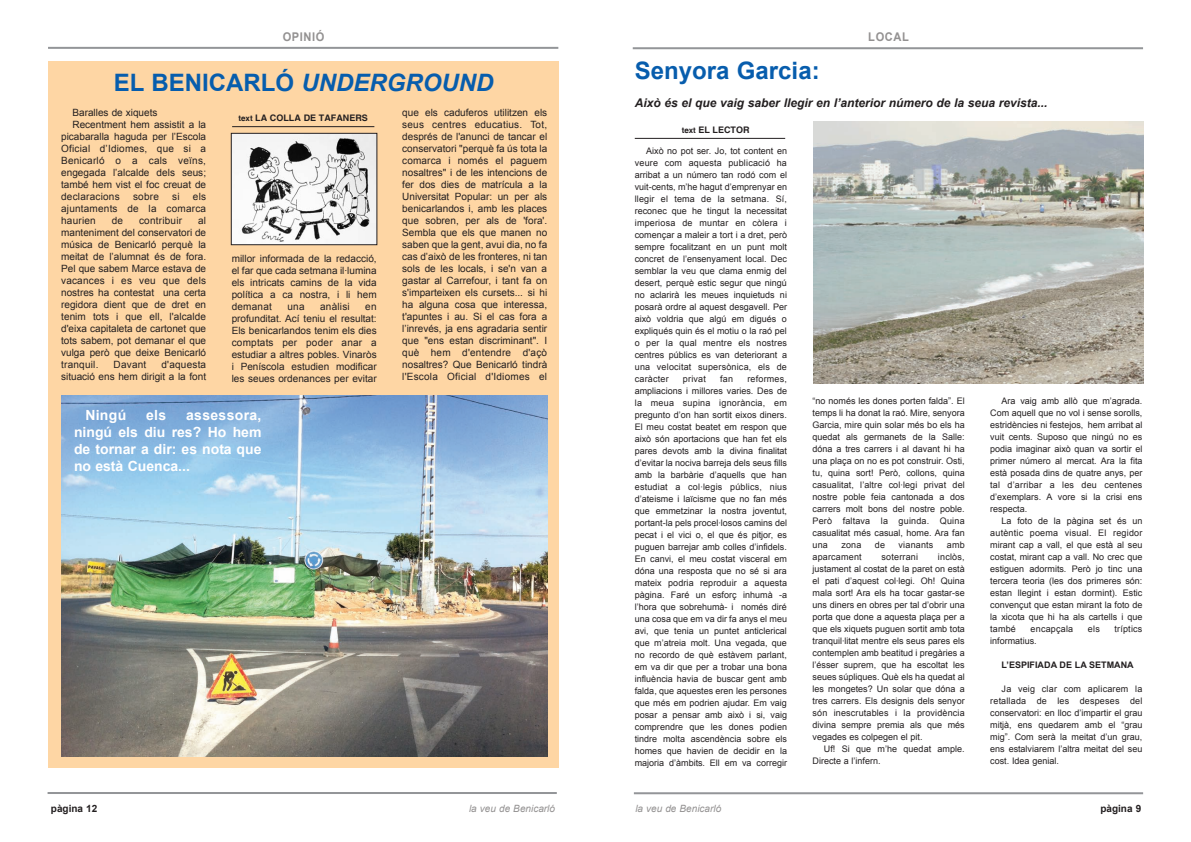
<style>
.page{position:relative;width:1191px;height:842px;background:#fff}
.page>*{position:absolute;margin:0;border:0;box-sizing:border-box;transform-origin:0 0}
.t1{font:700 24px "Arial";color:#075dad}
.t2{font:700 14px/16.8px "Arial";color:#fff;text-align:justify}
.t3{font:italic 700 12px "Arial";color:#231f20}
.t4{font:700 12px "Arial";letter-spacing:.055em;color:#939191;scale:.92 1}
.t5{font:10px/12px "Arial";color:#231f20;text-align:justify}
.t6{font:10px "Arial";letter-spacing:.02em;color:#231f20}
.t7{font:italic 10px "Arial";color:#939191}
.t8{font:700 10px "Arial";color:#231f20}
.t9{font:9px/12px "Arial";color:#231f20;text-align:justify}
.t10{font:9px "Arial";letter-spacing:.02em;color:#231f20}
.t11{font:700 9px "Helvetica";color:#231f20}
.t12{font:700 9px "Arial";color:#231f20}
.s1{font-style:italic}
.s2{font-size:8px}
</style>
<div class="page">
<div style="left:49px;top:61px;width:510px;height:707px;background:#fed6a4"></div>
<hr style="left:232px;top:126px;width:142px;height:1px;background:#231f20">
<img style="left:233px;top:135px;width:142px;height:108px">
<div style="left:231px;top:133px;width:146px;height:112px;border:1px solid #231f20"></div>
<hr style="left:633px;top:47px;width:510px;height:2px;background:#939598">
<hr style="left:634px;top:792px;width:509px;height:2px;background:#939598">
<hr style="left:48px;top:792px;width:509px;height:2px;background:#939598">
<hr style="left:48px;top:47px;width:510px;height:2px;background:#939598">
<img style="left:61px;top:396px;width:486px;height:360px">
<hr style="left:635px;top:138px;width:150px;height:1px;background:#231f20">
<img style="left:813px;top:121px;width:330px;height:263px">
<h3 class="t4" style="left:283px;top:30px;width:47px">OPINIÓ</h3>
<h1 class="t1" style="left:114px;top:69px;width:381px">EL BENICARLÓ <span class="s1">UNDERGROUND</span></h1>
<p class="t11" style="left:238px;top:113px;width:131px"><span class="s2">text</span> LA COLLA DE TAFANERS</p>
<p class="t5" style="left:402px;top:107px;width:146px">que els caduferos utilitzen els seus centres educatius. Tot, després de l'anunci de tancar el conservatori "perquè fa ús tota la comarca i només el paguem nosaltres" i de les intencions de fer dos dies de matrícula a la Universitat Popular: un per als benicarlandos i, amb les places que sobren, per als de 'fora'.<br>Sembla que els que manen no saben que la gent, avui dia, no fa cas d’això de les fronteres, ni tan sols de les locals, i se'n van a gastar al Carrefour, i tant fa on s'imparteixen els cursets... si hi ha alguna cosa que interessa, t'apuntes i au. Si el cas fora a l’inrevés, ja ens agradaria sentir que "ens estan discriminant". I què hem d'entendre d'açò nosaltres? Que Benicarló tindrà l'Escola Oficial d'Idiomes el</p>
<p class="t5" style="left:72px;top:107px;width:86px">Baralles de xiquets</p>
<p class="t5" style="left:72px;top:119px;width:135px">Recentment hem assistit a la</p>
<p class="t5" style="left:61px;top:131px;width:146px">picabaralla haguda per l’Escola</p>
<p class="t6" style="left:61px;top:143px;width:146px">Oficial d’Idiomes, que si a</p>
<p class="t6" style="left:61px;top:155px;width:146px">Benicarló o a cals veïns,</p>
<p class="t5" style="left:61px;top:167px;width:146px">engegada l’alcalde dels seus;</p>
<p class="t5" style="left:61px;top:179px;width:146px">també hem vist el foc creuat de</p>
<p class="t6" style="left:61px;top:191px;width:60px">declaracions</p>
<p class="t5" style="left:133px;top:191px;width:27px">sobre</p>
<p class="t5" style="left:172px;top:191px;width:9px">si</p>
<p class="t5" style="left:61px;top:191px;width:146px;text-indent:132px">els ajuntaments de la comarca haurien</p>
<p class="t5" style="left:61px;top:215px;width:146px;text-indent:137px">al manteniment del conservatori de música de Benicarló perquè la meitat de l’alumnat és de fora.<br>Pel que sabem Marce estava de vacances i es veu que dels nostres ha contestat una certa regidora dient que de dret en tenim tots i que ell, l'alcalde d'eixa capitaleta de cartonet que tots sabem, pot demanar el que vulga però que deixe Benicarló tranquil.</p>
<p class="t5" style="left:112px;top:215px;width:13px">de</p>
<p class="t6" style="left:139px;top:215px;width:45px">contribuir</p>
<p class="t5" style="left:232px;top:253px;width:146px">millor informada de la redacció, el far que cada setmana il·lumina els intricats camins de la vida política a ca nostra, i li hem demanat</p>
<p class="t5" style="left:287px;top:301px;width:19px">una</p>
<p class="t6" style="left:320px;top:301px;width:31px">anàlisi</p>
<p class="t5" style="left:232px;top:301px;width:146px;text-indent:134px">en profunditat. Ací teniu el resultat:<br>Els benicarlandos tenim els dies comptats per poder anar a estudiar a altres pobles. Vinaròs i Peníscola estudien modificar les seues ordenances per evitar</p>
<p class="t5" style="left:61px;top:359px;width:146px;text-align:right">d'aquesta<br>situació ens hem dirigit a la font</p>
<p class="t5" style="left:114px;top:359px;width:34px">Davant</p>
<h2 class="t2" style="left:85px;top:407px;width:42px">Ningú</h2>
<h2 class="t2" style="left:146px;top:407px;width:22px">els</h2>
<h2 class="t2" style="left:74px;top:407px;width:189px;text-indent:112px">assessora, ningú els diu res? Ho hem de tornar a dir: es nota que no està Cuenca...</h2>
<h3 class="t4" style="left:868px;top:30px;width:46px">LOCAL</h3>
<h1 class="t1" style="left:635px;top:57px;width:186px">Senyora Garcia:</h1>
<h3 class="t3" style="left:635px;top:96px;width:414px">Això és el que vaig saber llegir en l’anterior número de la seua revista...</h3>
<p class="t11" style="left:681px;top:124px;width:69px"><span class="s2">text</span> EL LECTOR</p>
<p class="t9" style="left:635px;top:145px;width:154px;text-indent:11px">Això no pot ser. Jo, tot content en veure com aquesta publicació ha arribat a un número tan rodó com el vuit-cents, m’he hagut d’emprenyar en llegir el tema de la setmana. Sí, reconec que he tingut la necessitat imperiosa de muntar en còlera i començar a maleir a tort i a dret, però sempre focalitzant en un punt molt concret de l’ensenyament local. Dec semblar la veu que clama enmig del desert, perquè estic segur que ningú no aclarirà les meues inquietuds ni posarà ordre al aquest desgavell. Per això voldria que algú em digués o expliqués quin és el motiu o la raó pel o per la qual mentre els nostres centres públics es van deteriorant a una velocitat supersònica, els de caràcter</p>
<p class="t9" style="left:635px;top:372px;width:154px;text-indent:113px">reformes, ampliacions i millores varies. Des de la meua supina ignorància, em pregunto d’on han sortit eixos diners.<br>El meu costat beatet em respon que això són aportacions que han fet els pares devots amb la divina finalitat d’evitar la nociva barreja dels seus fills amb la barbàrie d’aquells que han estudiat a col·legis públics, nius d’ateisme i laïcisme que no fan més que emmetzinar la nostra joventut, portant-la pels procel·losos camins del pecat i el vici o, el que és pitjor, es puguen barrejar amb colles d’infidels.<br>En canvi, el meu costat visceral em dóna una resposta que no sé si ara mateix podria reproduir a aquesta pàgina. Faré un esforç inhumà -a l’hora que sobrehumà- i només diré una cosa que em va dir fa anys el meu avi, que tenia un puntet anticlerical que m’atreia molt. Una vegada, que no recordo de què estàvem parlant, em va dir que per a trobar una bona influència havia de buscar gent amb falda, que aquestes eren les persones que més em podrien ajudar. Em vaig posar a pensar amb això i si, vaig comprendre que les dones podien tindre molta ascendència sobre els homes que havien de decidir en la majoria d’àmbits. Ell em va corregir</p>
<p class="t9" style="left:683px;top:372px;width:24px">privat</p>
<p class="t9" style="left:720px;top:372px;width:14px">fan</p>
<p class="t9" style="left:812px;top:395px;width:154px">“no només les dones porten falda”. El temps li ha donat la raó. Mire, senyora Garcia, mire quin solar més bo els ha quedat als germanets de la Salle: dóna a tres carrers i al davant hi ha una plaça on no es pot construir. Osti, tu, quina sort! Però, collons, quina casualitat, l’altre col·legi privat del nostre poble feia cantonada a dos carrers molt bons del nostre poble.<br>Però faltava la guinda. Quina casualitat més casual, home. Ara fan una</p>
<p class="t9" style="left:841px;top:539px;width:22px">zona</p>
<p class="t9" style="left:875px;top:539px;width:12px">de</p>
<p class="t10" style="left:898px;top:540px;width:36px">vianants</p>
<p class="t9" style="left:946px;top:539px;width:19px">amb</p>
<p class="t10" style="left:812px;top:552px;width:51px">aparcament</p>
<p class="t10" style="left:881px;top:552px;width:38px">soterrani</p>
<p class="t9" style="left:812px;top:551px;width:154px;text-indent:125px">inclòs, justament al costat de la paret on està el pati d’aquest col·legi. Oh! Quina mala sort! Ara els ha tocar gastar-se uns diners en obres per tal d’obrir una porta que done a aquesta plaça per a que els xiquets puguen sortit amb tota tranquil·litat mentre els seus pares els contemplen amb beatitud i pregàries a l’ésser suprem, que ha escoltat les seues súpliques. Què els ha quedat al les mongetes? Un solar que dóna a tres carrers. Els designis dels senyor són inescrutables i la providència divina sempre premia als que més vegades es colpegen el pit.</p>
<p class="t9" style="left:812px;top:743px;width:154px;text-indent:11px">Uf! Si que m’he quedat ample.<br>Directe a l’infern.</p>
<p class="t9" style="left:990px;top:395px;width:154px;text-indent:11px">Ara vaig amb allò que m’agrada.<br>Com aquell que no vol i sense sorolls, estridències ni festejos, hem arribat al vuit cents. Suposo que ningú no es podia imaginar això quan va sortir el primer número al mercat. Ara la fita està posada dins de quatre anys, per tal d’arribar a les deu centenes d’exemplars. A vore si la crisi ens respecta.</p>
<p class="t9" style="left:990px;top:515px;width:154px;text-indent:11px">La foto de la pàgina set és un autèntic poema visual. El regidor mirant cap a vall, el que està al seu costat, mirant cap a vall. No crec que estiguen adormits. Però jo tinc una tercera teoria (les dos primeres són: estan llegint i estan dormint). Estic convençut que estan mirant la foto de la xicota que hi ha als cartells i que també</p>
<p class="t10" style="left:1030px;top:623px;width:44px">encapçala</p>
<p class="t9" style="left:1088px;top:622px;width:13px">els</p>
<p class="t10" style="left:1114px;top:623px;width:29px">tríptics</p>
<p class="t9" style="left:990px;top:634px;width:48px">informatius.</p>
<p class="t12" style="left:1001px;top:659px;width:134px">L’ESPIFIADA DE LA SETMANA</p>
<p class="t9" style="left:990px;top:682px;width:154px;text-indent:11px">Ja veig clar com aplicarem la retallada de les despeses del conservatori: en lloc d’impartir el grau mitjà, ens quedarem amb el “grau mig”. Com serà la meitat d’un grau, ens estalviarem l’altra meitat del seu cost. Idea genial.</p>
<p class="t8" style="left:51px;top:803px;width:48px">pàgina 12</p>
<p class="t7" style="left:469px;top:803px;width:87px">la veu de Benicarló</p>
<p class="t7" style="left:635px;top:803px;width:87px">la veu de Benicarló</p>
<p class="t8" style="left:1100px;top:803px;width:42px">pàgina 9</p>
</div>
